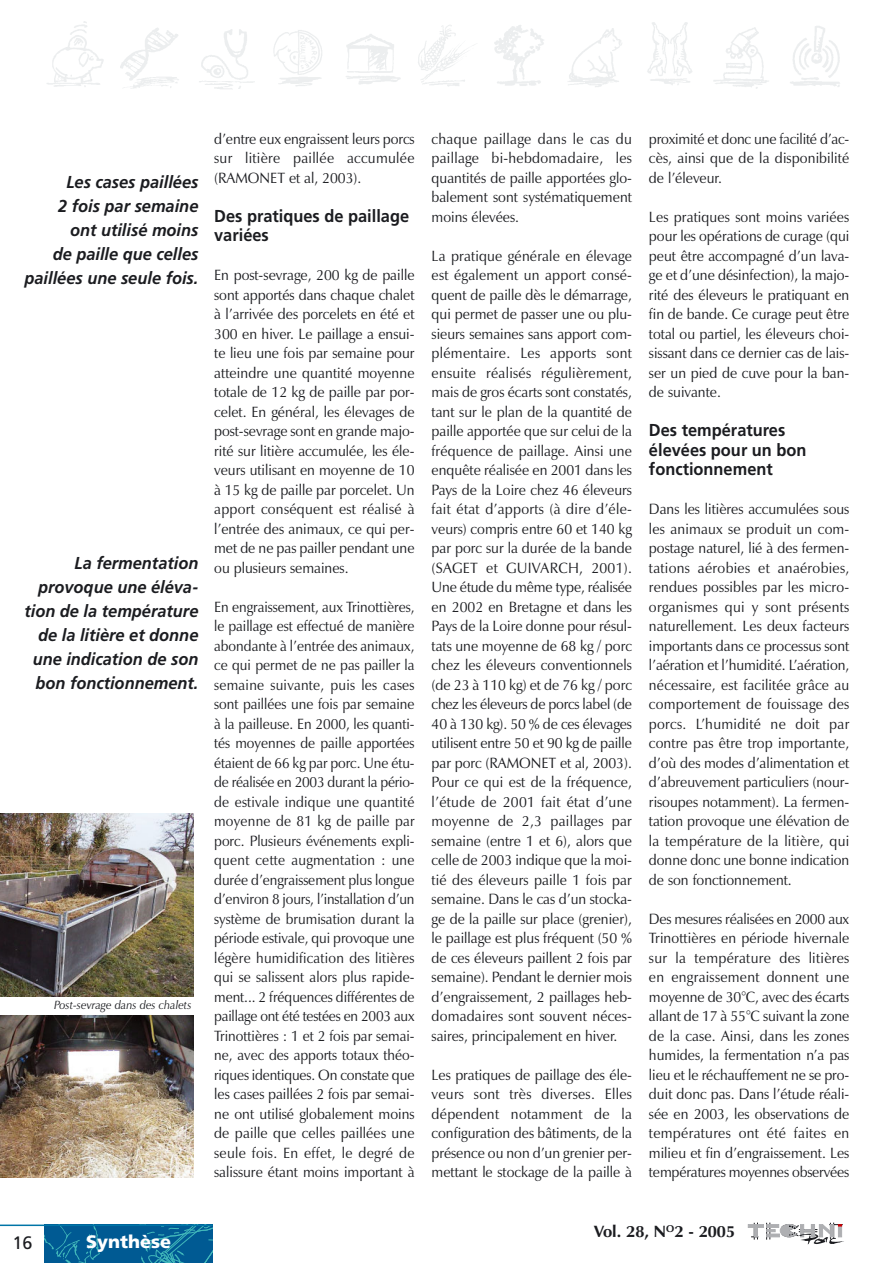
<style>
.page{position:relative;width:893px;height:1263px;background:#fff}
.page>*{position:absolute;margin:0;border:0;box-sizing:border-box;transform-origin:0 0}
.t1{font:900 18px "Frutiger";color:#fff}
.t2{font:18px "Frutiger";color:#1b1c20}
.t3{font:italic 700 17.25px/24px "Frutiger";color:#1b1c20;text-align:right;scale:.95 1}
.t4{font:700 17.25px/19.5px "Frutiger";color:#1b1c20;scale:.95 1}
.t5{font:700 16.5px "Zapf Humanist 601 BT";color:#1b1c20}
.t6{font:15px/19.5px "Zapf Humanist 601 BT";color:#1b1c20;text-align:justify;scale:.95 1}
.t7{font:italic 12px "Zapf Humanist 601 BT";color:#1b1c20;scale:.95 1}
</style>
<div class="page">
<hr style="left:748px;top:1224px;width:15px;height:4px;background:#aeafb2">
<svg style="left:750px;top:1222px;width:94px;height:22px"></svg>
<div style="left:45px;top:1225px;width:168px;height:38px;background:#005a93"></div>
<svg style="left:45px;top:1226px;width:55px;height:37px"></svg>
<svg style="left:132px;top:1226px;width:81px;height:37px"></svg>
<hr style="left:0;top:1225px;width:213px;height:1px;background:#0075a7">
<img style="left:0;top:1016px;width:194px;height:162px">
<img style="left:0;top:813px;width:194px;height:183px">
<p class="t3" style="left:24px;top:171px;width:185px">Les cases paillées<br>2 fois par semaine<br>ont utilisé moins<br>de paille que celles paillées une seule fois.</p>
<p class="t3" style="left:24px;top:552px;width:185px">La fermentation provoque une éléva&shy;tion de la température de la litière et donne une indication de son bon fonctionnement.</p>
<p class="t7" style="left:54px;top:1000px;width:146px">Post-sevrage dans des chalets</p>
<p class="t6" style="left:214px;top:131px;width:212px">d’entre eux engraissent leurs porcs sur litière paillée accumulée (RAMONET et al, 2003).</p>
<p class="t4" style="left:214px;top:207px;width:207px">Des pratiques de paillage variées</p>
<p class="t6" style="left:214px;top:267px;width:212px">En post-sevrage, 200 kg de paille sont apportés dans chaque chalet à l’arrivée des porcelets en été et 300 en hiver. Le paillage a ensui&shy;te lieu une fois par semaine pour atteindre une quantité moyenne totale de 12 kg de paille par por&shy;celet. En général, les élevages de post-sevrage sont en grande majo&shy;rité sur litière accumulée, les éle&shy;veurs utilisant en moyenne de 10 à 15 kg de paille par porcelet. Un apport conséquent est réalisé à l’entrée des animaux, ce qui per&shy;met de ne pas pailler pendant une ou plusieurs semaines.</p>
<p class="t6" style="left:214px;top:599px;width:212px">En engraissement, aux Trinottières, le paillage est effectué de manière abondante à l’entrée des animaux, ce qui permet de ne pas pailler la semaine suivante, puis les cases sont paillées une fois par semaine à la pailleuse. En 2000, les quanti&shy;tés moyennes de paille apportées étaient de 66 kg par porc. Une étu&shy;de réalisée en 2003 durant la pério&shy;de estivale indique une quantité moyenne de 81 kg de paille par porc. Plusieurs événements expli&shy;quent cette augmentation : une durée d’engraissement plus longue d’environ 8 jours, l’installation d’un système de brumisation durant la période estivale, qui provoque une légère humidification des litières qui se salissent alors plus rapide&shy;ment... 2 fréquences différentes de paillage ont été testées en 2003 aux Trinottières : 1 et 2 fois par semai&shy;ne, avec des apports totaux théo&shy;riques identiques. On constate que les cases paillées 2 fois par semai&shy;ne ont utilisé globalement moins de paille que celles paillées une seule fois. En effet, le degré de salissure étant moins important à</p>
<p class="t6" style="left:431px;top:131px;width:212px">chaque paillage dans le cas du paillage bi-hebdomadaire, les quantités de paille apportées glo&shy;balement sont systématiquement moins élevées.</p>
<p class="t6" style="left:431px;top:248px;width:212px">La pratique générale en élevage est également un apport consé&shy;quent de paille dès le démarrage, qui permet de passer une ou plu&shy;sieurs semaines sans apport com&shy;plémentaire. Les apports sont ensuite réalisés régulièrement, mais de gros écarts sont constatés, tant sur le plan de la quantité de paille apportée que sur celui de la fréquence de paillage. Ainsi une enquête réalisée en 2001 dans les Pays de la Loire chez 46 éleveurs fait état d’apports (à dire d’éle&shy;veurs) compris entre 60 et 140 kg par porc sur la durée de la bande (SAGET et GUIVARCH, 2001).<br>Une étude du même type, réalisée en 2002 en Bretagne et dans les Pays de la Loire donne pour résul&shy;tats une moyenne de 68 kg / porc chez les éleveurs conventionnels (de 23 à 110 kg) et de 76 kg / porc chez les éleveurs de porcs label (de 40 à 130 kg). 50 % de ces élevages utilisent entre 50 et 90 kg de paille par porc (RAMONET et al, 2003).<br>Pour ce qui est de la fréquence, l’étude de 2001 fait état d’une moyenne de 2,3 paillages par semaine (entre 1 et 6), alors que celle de 2003 indique que la moi&shy;tié des éleveurs paille 1 fois par semaine. Dans le cas d’un stocka&shy;ge de la paille sur place (grenier), le paillage est plus fréquent (50 % de ces éleveurs paillent 2 fois par semaine). Pendant le dernier mois d’engraissement, 2 paillages heb&shy;domadaires sont souvent néces&shy;saires, principalement en hiver.</p>
<p class="t6" style="left:431px;top:1067px;width:212px">Les pratiques de paillage des éle&shy;veurs sont très diverses. Elles dépendent notamment de la configuration des bâtiments, de la présence ou non d’un grenier per&shy;mettant le stockage de la paille à</p>
<p class="t6" style="left:649px;top:131px;width:212px">proximité et donc une facilité d’ac&shy;cès, ainsi que de la disponibilité de l’éleveur.</p>
<p class="t6" style="left:649px;top:209px;width:212px">Les pratiques sont moins variées pour les opérations de curage (qui peut être accompagné d’un lava&shy;ge et d’une désinfection), la majo&shy;rité des éleveurs le pratiquant en fin de bande. Ce curage peut être total ou partiel, les éleveurs choi&shy;sissant dans ce dernier cas de lais&shy;ser un pied de cuve pour la ban&shy;de suivante.</p>
<p class="t4" style="left:649px;top:422px;width:167px">Des températures élevées pour un bon fonctionnement</p>
<p class="t6" style="left:649px;top:501px;width:212px">Dans les litières accumulées sous les animaux se produit un com&shy;postage naturel, lié à des fermen&shy;tations aérobies et anaérobies, rendues possibles par les micro&shy;organismes qui y sont présents naturellement. Les deux facteurs importants dans ce processus sont l’aération et l’humidité. L’aération, nécessaire, est facilitée grâce au comportement de fouissage des porcs. L’humidité ne doit par contre pas être trop importante, d’où des modes d’alimentation et d’abreuvement particuliers (nour&shy;risoupes notamment). La fermen&shy;tation provoque une élévation de la température de la litière, qui donne donc une bonne indication de son fonctionnement.</p>
<p class="t6" style="left:649px;top:911px;width:212px">Des mesures réalisées en 2000 aux Trinottières en période hivernale sur la température des litières en engraissement donnent une moyenne de 30°C, avec des écarts allant de 17 à 55°C suivant la zone de la case. Ainsi, dans les zones humides, la fermentation n’a pas lieu et le réchauffement ne se pro&shy;duit donc pas. Dans l’étude réali&shy;sée en 2003, les observations de températures ont été faites en milieu et fin d’engraissement. Les températures moyennes observées</p>
<p class="t2" style="left:12px;top:1236px;width:22px">16</p>
<p class="t1" style="left:86px;top:1235px;width:86px">Synthèse</p>
<p class="t5" style="left:594px;top:1225px;width:142px">Vol. 28, N<sup>O</sup>2 - 2005</p>
</div>
